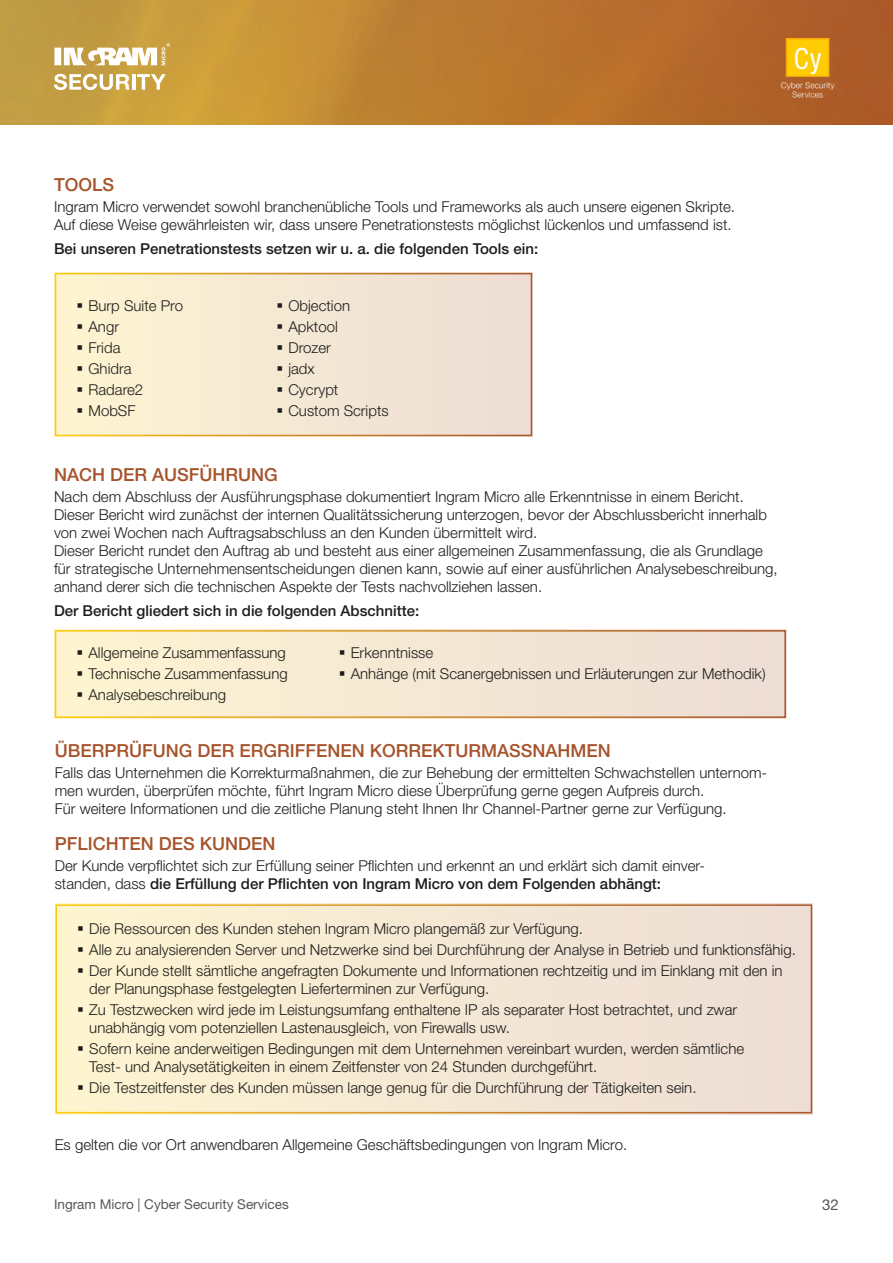
<style>
.page{position:relative;width:893px;height:1263px;background:#fff}
.page>*{position:absolute;margin:0;border:0;box-sizing:border-box;transform-origin:0 0}
.t1{font:500 18px "Helvetica Neue LT Std";color:#a6532b}
.t2{font:300 15px/18px "Helvetica Neue LT Std";color:#1d1d1b}
.t3{font:500 15px "Helvetica Neue LT Std";color:#1d1d1b}
.t4{font:15px "Helvetica Neue LT Std";color:#575756}
.t5{font:13.5px "Helvetica Neue LT Std";color:#575756}
.s1{font-weight:500}
</style>
<div class="page">
<img style="left:0;top:0;width:893px;height:124px">
<img style="left:774px;top:38px;width:68px;height:65px">
<svg style="left:54px;top:43px;width:116px;height:22px"></svg>
<svg style="left:54px;top:74px;width:75px;height:16px"></svg>
<hr style="left:132px;top:74px;width:3px;height:16px;background:#fff">
<svg style="left:137px;top:74px;width:29px;height:16px"></svg>
<div style="left:54px;top:272px;width:479px;height:165px;background:#f5e8d4"></div>
<div style="left:55px;top:273px;width:477px;height:163px;border:2px solid #fff"></div>
<div style="left:55px;top:629px;width:732px;height:90px;background:#f5e8d4"></div>
<div style="left:55px;top:630px;width:731px;height:88px;border:2px solid #fff"></div>
<div style="left:55px;top:904px;width:758px;height:210px;background:#f5e8d4"></div>
<div style="left:56px;top:904px;width:756px;height:209px;border:2px solid #fff"></div>
<svg style="left:83px;top:658px;width:15px;height:1px"></svg>
<svg style="left:84px;top:934px;width:15px;height:1px"></svg>
<p class="t1" style="left:54px;top:174px;width:62px">TOOLS</p>
<p class="t2" style="left:54px;top:198px;width:683px">Ingram Micro verwendet sowohl branchenübliche Tools und Frameworks als auch unsere eigenen Skripte.</p>
<p class="t2" style="left:54px;top:213px;width:679px;line-height:24px">Auf diese Weise gewährleisten wir, dass unsere Penetrationstests möglichst lückenlos und umfassend ist.<br><span class="s1">Bei unseren Penetrationstests setzen wir u. a. die folgenden Tools ein:</span></p>
<p class="t2" style="left:77px;top:297px;width:108px">▪ Burp Suite Pro</p>
<p class="t2" style="left:77px;top:318px;width:44px">▪ Angr</p>
<p class="t2" style="left:77px;top:339px;width:45px">▪ Frida</p>
<p class="t2" style="left:77px;top:360px;width:57px">▪ Ghidra</p>
<p class="t2" style="left:77px;top:381px;width:68px">▪ Radare2</p>
<p class="t2" style="left:77px;top:402px;width:60px">▪ MobSF</p>
<p class="t2" style="left:276px;top:297px;width:75px">▪ Objection</p>
<p class="t2" style="left:276px;top:318px;width:63px">▪ Apktool</p>
<p class="t2" style="left:276px;top:339px;width:56px">▪ Drozer</p>
<p class="t2" style="left:276px;top:360px;width:40px">▪ jadx</p>
<p class="t2" style="left:276px;top:381px;width:64px">▪ Cycrypt</p>
<p class="t2" style="left:276px;top:402px;width:114px">▪ Custom Scripts</p>
<p class="t1" style="left:54px;top:463px;width:225px">NACH DER AUSFÜHRUNG</p>
<p class="t2" style="left:54px;top:487px;width:714px">Nach dem Abschluss der Ausführungsphase dokumentiert Ingram Micro alle Erkenntnisse in einem Bericht.<br>Dieser Bericht wird zunächst der internen Qualitätssicherung unterzogen, bevor der Abschlussbericht innerhalb von zwei Wochen nach Auftragsabschluss an den Kunden übermittelt wird.</p>
<p class="t2" style="left:54px;top:541px;width:725px">Dieser Bericht rundet den Auftrag ab und besteht aus einer allgemeinen Zusammenfassung, die als Grundlage für strategische Unternehmensentscheidungen dienen kann, sowie auf einer ausführlichen Analysebeschreibung, anhand derer sich die technischen Aspekte der Tests nachvollziehen lassen.</p>
<p class="t3" style="left:54px;top:601px;width:367px">Der Bericht gliedert sich in die folgenden Abschnitte:</p>
<p class="t2" style="left:77px;top:643px;width:211px">▪ Allgemeine Zusammenfassung</p>
<p class="t2" style="left:77px;top:664px;width:213px">▪ Technische Zusammenfassung</p>
<p class="t2" style="left:77px;top:685px;width:151px">▪ Analysebeschreibung</p>
<p class="t2" style="left:339px;top:643px;width:96px">▪ Erkenntnisse</p>
<p class="t2" style="left:339px;top:664px;width:428px">▪ Anhänge (mit Scanergebnissen und Erläuterungen zur Methodik)</p>
<p class="t1" style="left:55px;top:740px;width:558px">ÜBERPRÜFUNG DER ERGRIFFENEN KORREKTURMASSNAHMEN</p>
<p class="t2" style="left:55px;top:763px;width:714px">Falls das Unternehmen die Korrekturmaßnahmen, die zur Behebung der ermittelten Schwachstellen unternom&shy;men wurden, überprüfen möchte, führt Ingram Micro diese Überprüfung gerne gegen Aufpreis durch.<br>Für weitere Informationen und die zeitliche Planung steht Ihnen Ihr Channel-Partner gerne zur Verfügung.</p>
<p class="t1" style="left:55px;top:833px;width:222px">PFLICHTEN DES KUNDEN</p>
<p class="t2" style="left:55px;top:856px;width:652px">Der Kunde verpflichtet sich zur Erfüllung seiner Pflichten und erkennt an und erklärt sich damit einver&shy;standen, dass <span class="s1">die Erfüllung der Pflichten von Ingram Micro von dem Folgenden abhängt:</span></p>
<p class="t2" style="left:77px;top:920px;width:507px">▪ Die Ressourcen des Kunden stehen Ingram Micro plangemäß zur Verfügung.</p>
<p class="t2" style="left:77px;top:941px;width:720px">▪ Alle zu analysierenden Server und Netzwerke sind bei Durchführung der Analyse in Betrieb und funktionsfähig.</p>
<p class="t2" style="left:89px;top:962px;width:695px;text-indent:-12px">▪ Der Kunde stellt sämtliche angefragten Dokumente und Informationen rechtzeitig und im Einklang mit den in der Planungsphase festgelegten Lieferterminen zur Verfügung.</p>
<p class="t2" style="left:89px;top:1001px;width:649px;text-indent:-12px">▪ Zu Testzwecken wird jede im Leistungsumfang enthaltene IP als separater Host betrachtet, und zwar unabhängig vom potenziellen Lastenausgleich, von Firewalls usw.</p>
<p class="t2" style="left:89px;top:1040px;width:656px;text-indent:-12px">▪ Sofern keine anderweitigen Bedingungen mit dem Unternehmen vereinbart wurden, werden sämtliche<br>Test- und Analysetätigkeiten in einem Zeitfenster von 24 Stunden durchgeführt.</p>
<p class="t2" style="left:77px;top:1079px;width:621px">▪ Die Testzeitfenster des Kunden müssen lange genug für die Durchführung der Tätigkeiten sein.</p>
<p class="t2" style="left:55px;top:1136px;width:574px">Es gelten die vor Ort anwendbaren Allgemeine Geschäftsbedingungen von Ingram Micro.</p>
<p class="t5" style="left:54px;top:1196px;width:236px">Ingram Micro | Cyber Security Services</p>
<p class="t4" style="left:822px;top:1195px;width:18px">32</p>
</div>
